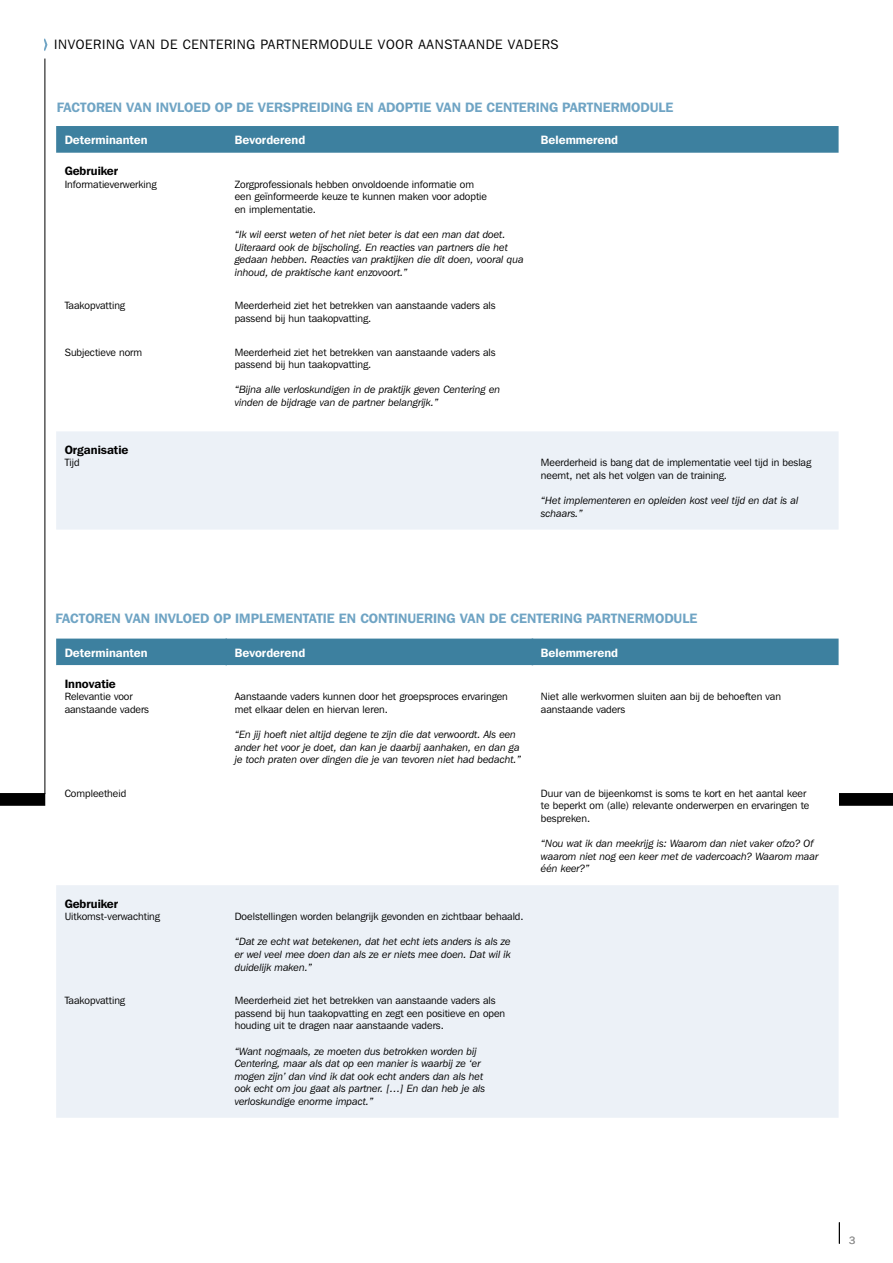
<style>
.page{position:relative;width:893px;height:1263px;background:#fff}
.page>*{position:absolute;margin:0;border:0;box-sizing:border-box;transform-origin:0 0}
.t1{font:600 13.5px "Franklin Gothic IT Cby BT";color:#6fa4c4}
.t2{font:13.5px "Franklin Gothic IT Cby BT";letter-spacing:.05em;color:#000}
.t3{font:600 12px "Franklin Gothic IT Cby BT";color:#fff}
.t4{font:600 12px "Franklin Gothic IT Cby BT";color:#000}
.t5{font:10.5px/12.6px "Franklin Gothic IT Cby BT";color:#000}
.t6{font:italic 10.5px/12.6px "Franklin Gothic IT Cby BT";color:#000}
.t7{font:10.5px "Franklin Gothic IT Cby BT";color:#929292}
</style>
<div class="page">
<div style="left:0;top:793px;width:45px;height:13px;background:#000"></div>
<div style="left:839px;top:793px;width:54px;height:13px;background:#000"></div>
<div style="left:56px;top:126px;width:783px;height:27px;background:#3d809f"></div>
<div style="left:56px;top:431px;width:783px;height:99px;background:#ecf1f7"></div>
<svg style="left:56px;top:665px;width:783px;height:1px"></svg>
<div style="left:56px;top:885px;width:783px;height:233px;background:#ecf1f7"></div>
<div style="left:56px;top:639px;width:783px;height:26px;background:#3d809f"></div>
<hr style="left:45px;top:59px;width:1px;height:735px;background:#000">
<svg style="left:44px;top:38px;width:3px;height:13px"></svg>
<svg style="left:839px;top:1222px;width:1px;height:21px"></svg>
<p class="t2" style="left:54px;top:36px;width:506px">INVOERING VAN DE CENTERING PARTNERMODULE VOOR AANSTAANDE VADERS</p>
<p class="t1" style="left:57px;top:99px;width:618px">FACTOREN VAN INVLOED OP DE VERSPREIDING EN ADOPTIE VAN DE CENTERING PARTNERMODULE</p>
<p class="t3" style="left:65px;top:132px;width:85px">Determinanten</p>
<p class="t3" style="left:235px;top:132px;width:72px">Bevorderend</p>
<p class="t3" style="left:541px;top:132px;width:79px">Belemmerend</p>
<p class="t4" style="left:65px;top:163px;width:55px">Gebruiker</p>
<p class="t5" style="left:65px;top:178px;width:93px">Informatieverwerking</p>
<p class="t5" style="left:235px;top:178px;width:254px">Zorgprofessionals hebben onvoldoende informatie om een geïnformeerde keuze te kunnen maken voor adoptie en implementatie.</p>
<p class="t6" style="left:235px;top:228px;width:290px">“Ik wil eerst weten of het niet beter is dat een man dat doet.<br>Uiteraard ook de bijscholing. En reacties van partners die het gedaan hebben. Reacties van praktijken die dit doen, vooral qua inhoud, de praktische kant enzovoort.”</p>
<p class="t5" style="left:65px;top:299px;width:62px">Taakopvatting</p>
<p class="t5" style="left:235px;top:299px;width:262px">Meerderheid ziet het betrekken van aanstaande vaders als passend bij hun taakopvatting.</p>
<p class="t5" style="left:65px;top:345px;width:79px">Subjectieve norm</p>
<p class="t5" style="left:235px;top:345px;width:262px">Meerderheid ziet het betrekken van aanstaande vaders als passend bij hun taakopvatting.</p>
<p class="t6" style="left:235px;top:383px;width:267px">“Bijna alle verloskundigen in de praktijk geven Centering en vinden de bijdrage van de partner belangrijk.”</p>
<p class="t4" style="left:65px;top:442px;width:65px">Organisatie</p>
<p class="t5" style="left:65px;top:456px;width:16px">Tijd</p>
<p class="t5" style="left:541px;top:456px;width:272px">Meerderheid is bang dat de implementatie veel tijd in beslag neemt, net als het volgen van de training.</p>
<p class="t6" style="left:541px;top:494px;width:259px">“Het implementeren en opleiden kost veel tijd en dat is al schaars.”</p>
<p class="t1" style="left:56px;top:610px;width:643px">FACTOREN VAN INVLOED OP IMPLEMENTATIE EN CONTINUERING VAN DE CENTERING PARTNERMODULE</p>
<p class="t3" style="left:65px;top:645px;width:85px">Determinanten</p>
<p class="t3" style="left:235px;top:645px;width:72px">Bevorderend</p>
<p class="t3" style="left:541px;top:645px;width:79px">Belemmerend</p>
<p class="t4" style="left:65px;top:676px;width:53px">Innovatie</p>
<p class="t5" style="left:65px;top:690px;width:86px">Relevantie voor aanstaande vaders</p>
<p class="t5" style="left:235px;top:690px;width:275px">Aanstaande vaders kunnen door het groepsproces ervaringen met elkaar delen en hiervan leren.</p>
<p class="t6" style="left:235px;top:728px;width:288px">“En jij hoeft niet altijd degene te zijn die dat verwoordt. Als een ander het voor je doet, dan kan je daarbij aanhaken, en dan ga je toch praten over dingen die je van tevoren niet had bedacht.”</p>
<p class="t5" style="left:541px;top:690px;width:242px">Niet alle werkvormen sluiten aan bij de behoeften van aanstaande vaders</p>
<p class="t5" style="left:65px;top:787px;width:63px">Compleetheid</p>
<p class="t5" style="left:541px;top:787px;width:270px">Duur van de bijeenkomst is soms te kort en het aantal keer te beperkt om (alle) relevante onderwerpen en ervaringen te bespreken.</p>
<p class="t6" style="left:541px;top:837px;width:279px">“Nou wat ik dan meekrijg is: Waarom dan niet vaker ofzo? Of waarom niet nog een keer met de vadercoach? Waarom maar één keer?”</p>
<p class="t4" style="left:65px;top:896px;width:55px">Gebruiker</p>
<p class="t5" style="left:65px;top:910px;width:97px">Uitkomst-verwachting</p>
<p class="t5" style="left:235px;top:910px;width:290px">Doelstellingen worden belangrijk gevonden en zichtbaar behaald.</p>
<p class="t6" style="left:235px;top:935px;width:277px;text-align:justify">“Dat ze echt wat betekenen, dat het echt iets anders is als ze er wel veel mee doen dan als ze er niets mee doen. Dat wil ik duidelijk maken.”</p>
<p class="t5" style="left:65px;top:994px;width:62px">Taakopvatting</p>
<p class="t5" style="left:235px;top:994px;width:272px">Meerderheid ziet het betrekken van aanstaande vaders als passend bij hun taakopvatting en zegt een positieve en open houding uit te dragen naar aanstaande vaders.</p>
<p class="t6" style="left:235px;top:1044px;width:252px">“Want nogmaals, ze moeten dus betrokken worden bij Centering, maar als dat op een manier is waarbij ze ‘er mogen zijn’ dan vind ik dat ook echt anders dan als het ook echt om jou gaat als partner. […] En dan heb je als verloskundige enorme impact.”</p>
<p class="t7" style="left:849px;top:1233px;width:8px">3</p>
</div>
